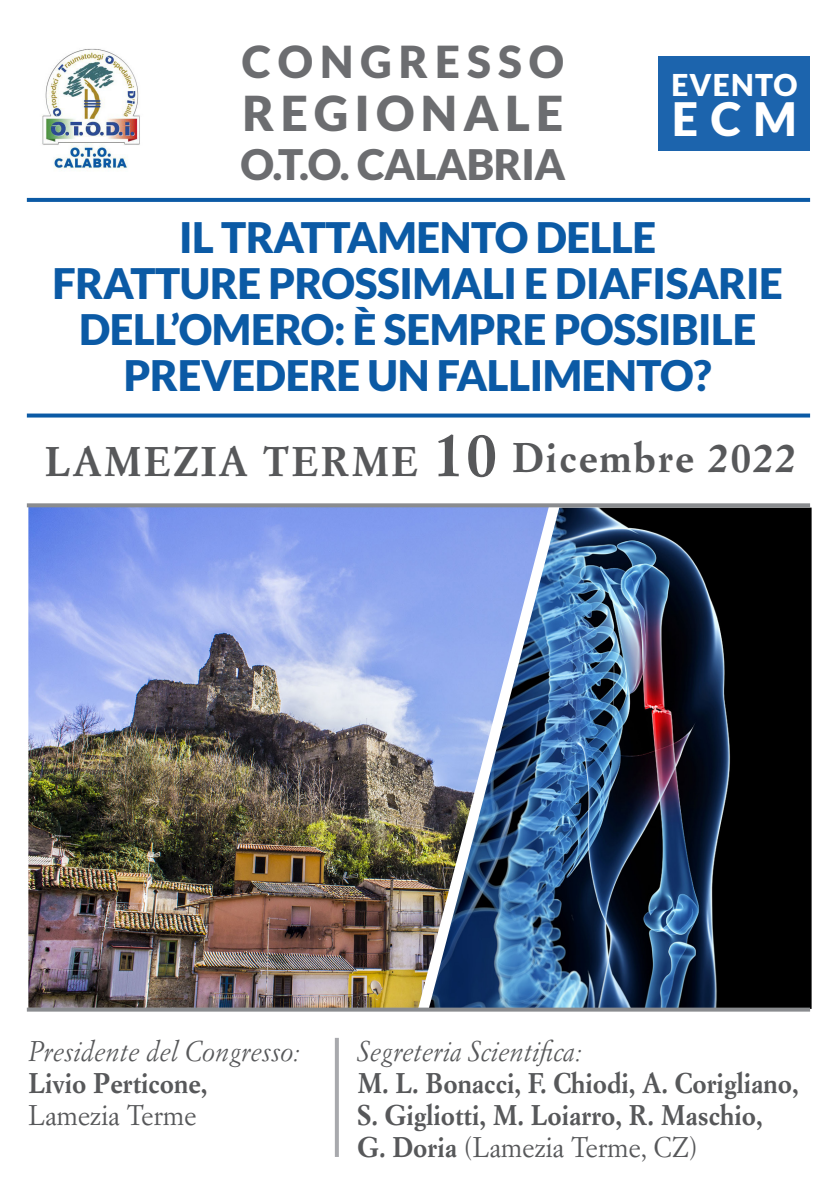
<style>
.page{position:relative;width:840px;height:1191px;background:#fff}
.page>*{position:absolute;margin:0;border:0;box-sizing:border-box;transform-origin:0 0}
.t1{font:900 48px "Lato";letter-spacing:.13em;color:#6c6d70}
.t2{font:900 46px "Lato";color:#fff}
.t3{font:900 44px "Lato";letter-spacing:.16em;color:#6c6d70}
.t4{font:900 42px/46px "Lato";letter-spacing:-.01em;color:#0b5aa5;text-align:center}
.t5{font:900 42px "Lato";letter-spacing:-.01em;color:#6c6d70}
.t6{font:700 40.8px "Simoncini Garamond Std";letter-spacing:.05em;color:#57585a}
.t7{font:900 30px "Lato";letter-spacing:.04em;color:#fff}
.t8{font:700 28px/32px "Simoncini Garamond Std";color:#57585a;scale:.95 1}
.t9{font:italic 28px "Simoncini Garamond Std";color:#57585a;scale:.95 1}
.t10{font:28px "Simoncini Garamond Std";color:#57585a;scale:.95 1}
.s1{font-size:61px}
.s2{font-weight:700}
</style>
<div class="page">
<img style="left:28px;top:507px;width:401px;height:500px">
<img style="left:429px;top:507px;width:382px;height:502px">
<svg style="left:334px;top:1037px;width:4px;height:120px"></svg>
<img style="left:42px;top:48px;width:98px;height:122px">
<div style="left:658px;top:57px;width:151px;height:94px;background:#1c64ad"></div>
<svg style="left:27px;top:198px;width:782px;height:4px;background:#0f5da6"></svg>
<svg style="left:27px;top:413px;width:782px;height:4px;background:#2b70b1"></svg>
<svg style="left:27px;top:1007px;width:782px;height:4px;background:#818487"></svg>
<svg style="left:27px;top:503px;width:782px;height:4px;background:#939598"></svg>
<p class="t3" style="left:242px;top:36px;width:324px">CONGRESSO</p>
<p class="t1" style="left:242px;top:85px;width:322px">REGIONALE</p>
<p class="t5" style="left:240px;top:140px;width:326px">O.T.O. CALABRIA</p>
<p class="t7" style="left:671px;top:68px;width:127px">EVENTO</p>
<p class="t2" style="left:671px;top:92px;width:126px">ECM</p>
<p class="t4" style="left:179px;top:214px;width:478px">IL TRATTAMENTO DELLE</p>
<p class="t4" style="left:53px;top:260px;width:731px">FRATTURE PROSSIMALI E DIAFISARIE<br>DELL’OMERO: È SEMPRE POSSIBILE</p>
<p class="t4" style="left:124px;top:352px;width:589px">PREVEDERE UN FALLIMENTO?</p>
<p class="t6" style="left:45px;top:434px;width:752px">LAMEZIA TERME <span class="s1">10</span> Dicembre 2022</p>
<p class="t9" style="left:28px;top:1034px;width:287px">Presidente del Congresso:</p>
<p class="t8" style="left:28px;top:1067px;width:190px">Livio Perticone,</p>
<p class="t10" style="left:28px;top:1097px;width:178px">Lamezia Terme</p>
<p class="t9" style="left:357px;top:1034px;width:237px">Segreteria Scientifica:</p>
<p class="t8" style="left:357px;top:1067px;width:465px">M. L. Bonacci, F. Chiodi, A. Corigliano,<br>S. Gigliotti, M. Loiarro, R. Maschio,</p>
<p class="t10" style="left:357px;top:1129px;width:359px"><span class="s2">G. Doria</span> (Lamezia Terme, CZ)</p>
</div>
